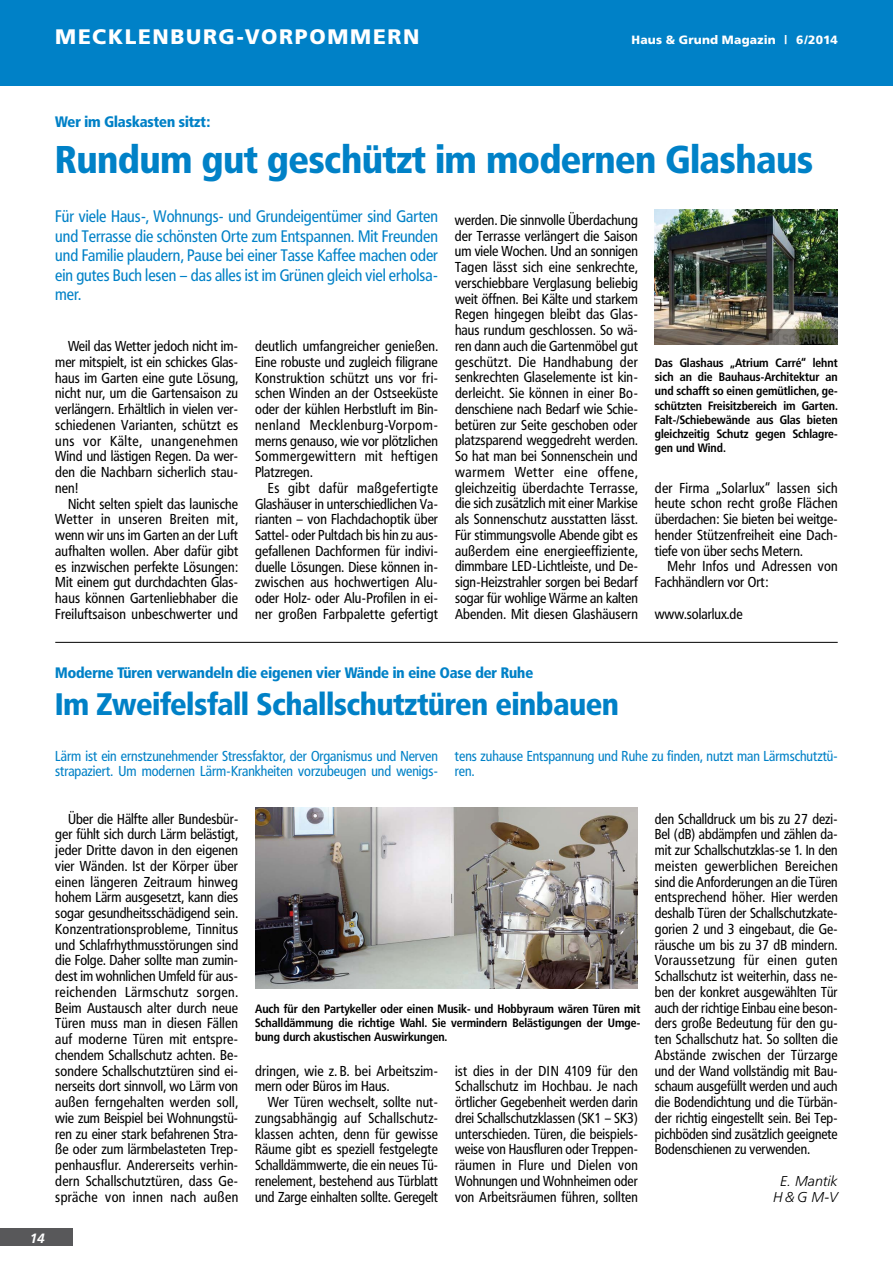
<style>
.page{position:relative;width:893px;height:1263px;background:#fff}
.page>*{position:absolute;margin:0;border:0;box-sizing:border-box;transform-origin:0 0}
.t1{font:900 38.25px "Frutiger Condensed BQ";color:#0081c7}
.t2{font:900 30.75px "Frutiger Condensed BQ";color:#0081c7}
.t3{font:900 21px "Frutiger";letter-spacing:.08em;color:#fff}
.t4{font:16.5px/19.5px "Frutiger Condensed BQ";color:#0081c7;text-align:justify}
.t5{font:900 15px "Frutiger Condensed BQ";color:#0081c7}
.t6{font:14.25px/15.8px "Frutiger Condensed BQ";letter-spacing:.01em;color:#000;text-align:justify}
.t7{font:14.25px/15.8px "Frutiger Condensed BQ";color:#0081c7}
.t8{font:italic 300 14.25px/15.8px "Frutiger";color:#000;text-align:center}
.t9{font:italic 700 13.5px "Frutiger";color:#fff}
.t10{font:700 12px/14.2px "Frutiger Condensed BQ";color:#000;text-align:justify}
.t11{font:900 12px "Frutiger";letter-spacing:.015em;color:#fff}
</style>
<div class="page">
<div style="left:0;top:1229px;width:72px;height:17px;background:#58585a"></div>
<div style="left:0;top:0;width:893px;height:85px;background:#0081c7"></div>
<img style="left:655px;top:209px;width:183px;height:136px">
<img style="left:255px;top:808px;width:383px;height:181px">
<hr style="left:55px;top:642px;width:783px;height:1px;background:#000">
<h3 class="t3" style="left:55px;top:24px;width:366px">MECKLENBURG-VORPOMMERN</h3>
<p class="t11" style="left:631px;top:33px;width:208px">HAUS &amp; GRUND MAGAZIN | 6/2014</p>
<p class="t5" style="left:55px;top:112px;width:156px">Wer im Glaskasten sitzt:</p>
<h1 class="t1" style="left:55px;top:136px;width:759px">Rundum gut geschützt im modernen Glashaus</h1>
<p class="t4" style="left:55px;top:207px;width:384px">Für viele Haus-, Wohnungs- und Grundeigentümer sind Garten und Terrasse die schönsten Orte zum Entspannen. Mit Freunden und Familie plaudern, Pause bei einer Tasse Kaffee machen oder ein gutes Buch lesen – das alles ist im Grünen gleich viel erholsa&shy;mer.</p>
<p class="t6" style="left:55px;top:338px;width:184px;text-indent:13px">Weil das Wetter jedoch nicht im&shy;mer mitspielt, ist ein schickes Glas&shy;haus im Garten eine gute Lösung, nicht nur, um die Gartensaison zu verlängern. Erhältlich in vielen ver&shy;schiedenen Varianten, schützt es uns vor Kälte, unangenehmen Wind und lästigen Regen. Da wer&shy;den die Nachbarn sicherlich stau&shy;nen!</p>
<p class="t6" style="left:55px;top:496px;width:184px;text-indent:13px">Nicht selten spielt das launische Wetter in unseren Breiten mit, wenn wir uns im Garten an der Luft aufhalten wollen. Aber dafür gibt es inzwischen perfekte Lösungen:<br>Mit einem gut durchdachten Glas&shy;haus können Gartenliebhaber die Freiluftsaison unbeschwerter und</p>
<p class="t6" style="left:255px;top:338px;width:184px">deutlich umfangreicher genießen.<br>Eine robuste und zugleich filigrane Konstruktion schützt uns vor fri&shy;schen Winden an der Ostseeküste oder der kühlen Herbstluft im Bin&shy;nenland Mecklenburg-Vorpom&shy;merns genauso, wie vor plötzlichen Sommergewittern mit heftigen Platzregen.</p>
<p class="t6" style="left:255px;top:480px;width:184px;text-indent:13px">Es gibt dafür maßgefertigte Glashäuser in unterschiedlichen Va&shy;rianten – von Flachdachoptik über Sattel- oder Pultdach bis hin zu aus&shy;gefallenen Dachformen für indivi&shy;duelle Lösungen. Diese können in&shy;zwischen aus hochwertigen Alu&shy;oder Holz- oder Alu-Profilen in ei&shy;ner großen Farbpalette gefertigt</p>
<p class="t6" style="left:455px;top:212px;width:184px">werden. Die sinnvolle Überdachung der Terrasse verlängert die Saison um viele Wochen. Und an sonnigen Tagen lässt sich eine senkrechte, verschiebbare Verglasung beliebig weit öffnen. Bei Kälte und starkem Regen hingegen bleibt das Glas&shy;haus rundum geschlossen. So wä&shy;ren dann auch die Gartenmöbel gut geschützt. Die Handhabung der senkrechten Glaselemente ist kin&shy;derleicht. Sie können in einer Bo&shy;denschiene nach Bedarf wie Schie&shy;betüren zur Seite geschoben oder platzsparend weggedreht werden.<br>So hat man bei Sonnenschein und warmem Wetter eine offene, gleichzeitig überdachte Terrasse, die sich zusätzlich mit einer Markise als Sonnenschutz ausstatten lässt.<br>Für stimmungsvolle Abende gibt es außerdem eine energieeffiziente, dimmbare LED-Lichtleiste, und De&shy;sign-Heizstrahler sorgen bei Bedarf sogar für wohlige Wärme an kalten Abenden. Mit diesen Glashäusern</p>
<p class="t10" style="left:655px;top:355px;width:184px">Das Glashaus „Atrium Carré“ lehnt sich an die Bauhaus-Architektur an und schafft so einen gemütlichen, ge&shy;schützten Freisitzbereich im Garten.<br>Falt-/Schiebewände aus Glas bieten gleichzeitig Schutz gegen Schlagre&shy;gen und Wind.</p>
<p class="t6" style="left:655px;top:480px;width:184px">der Firma „Solarlux“ lassen sich heute schon recht große Flächen überdachen: Sie bieten bei weitge&shy;hender Stützenfreiheit eine Dach&shy;tiefe von über sechs Metern.</p>
<p class="t6" style="left:655px;top:558px;width:184px;text-indent:13px">Mehr Infos und Adressen von<br>Fachhändlern vor Ort:</p>
<p class="t6" style="left:655px;top:606px;width:89px">www.solarlux.de</p>
<p class="t5" style="left:55px;top:663px;width:479px">Moderne Türen verwandeln die eigenen vier Wände in eine Oase der Ruhe</p>
<h2 class="t2" style="left:55px;top:685px;width:565px">Im Zweifelsfall Schallschutztüren einbauen</h2>
<p class="t7" style="left:55px;top:748px;width:384px">Lärm ist ein ernstzunehmender Stressfaktor, der Organismus und Nerven strapaziert. Um modernen Lärm-Krankheiten vorzubeugen und wenigs-</p>
<p class="t7" style="left:455px;top:748px;width:384px">tens zuhause Entspannung und Ruhe zu finden, nutzt man Lärmschutztü&shy;ren.</p>
<p class="t6" style="left:55px;top:811px;width:184px;text-indent:13px">Über die Hälfte aller Bundesbür&shy;ger fühlt sich durch Lärm belästigt, jeder Dritte davon in den eigenen vier Wänden. Ist der Körper über einen längeren Zeitraum hinweg hohem Lärm ausgesetzt, kann dies sogar gesundheitsschädigend sein.<br>Konzentrationsprobleme, Tinnitus und Schlafrhythmusstörungen sind die Folge. Daher sollte man zumin&shy;dest im wohnlichen Umfeld für aus&shy;reichenden Lärmschutz sorgen.<br>Beim Austausch alter durch neue Türen muss man in diesen Fällen auf moderne Türen mit entspre&shy;chendem Schallschutz achten. Be&shy;sondere Schallschutztüren sind ei&shy;nerseits dort sinnvoll, wo Lärm von außen ferngehalten werden soll, wie zum Beispiel bei Wohnungstü&shy;ren zu einer stark befahrenen Stra&shy;ße oder zum lärmbelasteten Trep&shy;penhausflur. Andererseits verhin&shy;dern Schallschutztüren, dass Ge&shy;spräche von innen nach außen</p>
<p class="t9" style="left:30px;top:1230px;width:17px">14</p>
<p class="t10" style="left:255px;top:1001px;width:387px">Auch für den Partykeller oder einen Musik- und Hobbyraum wären Türen mit Schalldämmung die richtige Wahl. Sie vermindern Belästigungen der Umge&shy;bung durch akustischen Auswirkungen.</p>
<p class="t6" style="left:255px;top:1062px;width:184px">dringen, wie z. B. bei Arbeitszim&shy;mern oder Büros im Haus.</p>
<p class="t6" style="left:255px;top:1094px;width:184px;text-indent:13px">Wer Türen wechselt, sollte nut&shy;zungsabhängig auf Schallschutz&shy;klassen achten, denn für gewisse Räume gibt es speziell festgelegte Schalldämmwerte, die ein neues Tü&shy;renelement, bestehend aus Türblatt und Zarge einhalten sollte. Geregelt</p>
<p class="t6" style="left:455px;top:1063px;width:184px">ist dies in der DIN 4109 für den Schallschutz im Hochbau. Je nach örtlicher Gegebenheit werden darin drei Schallschutzklassen (SK1 – SK3) unterschieden. Türen, die beispiels&shy;weise von Hausfluren oder Treppen&shy;räumen in Flure und Dielen von Wohnungen und Wohnheimen oder von Arbeitsräumen führen, sollten</p>
<p class="t6" style="left:655px;top:811px;width:184px">den Schalldruck um bis zu 27 dezi-Bel (dB) abdämpfen und zählen da&shy;mit zur Schallschutzklas-se 1. In den meisten gewerblichen Bereichen sind die Anforderungen an die Türen entsprechend höher. Hier werden deshalb Türen der Schallschutzkate&shy;gorien 2 und 3 eingebaut, die Ge&shy;räusche um bis zu 37 dB mindern.<br>Voraussetzung für einen guten Schallschutz ist weiterhin, dass ne&shy;ben der konkret ausgewählten Tür auch der richtige Einbau eine beson&shy;ders große Bedeutung für den gu&shy;ten Schallschutz hat. So sollten die Abstände zwischen der Türzarge und der Wand vollständig mit Bau&shy;schaum ausgefüllt werden und auch die Bodendichtung und die Türbän&shy;der richtig eingestellt sein. Bei Tep&shy;pichböden sind zusätzlich geeignete Bodenschienen zu verwenden.</p>
<p class="t8" style="left:773px;top:1173px;width:66px">E. Mantik<br>H&amp;G M-V</p>
</div>
